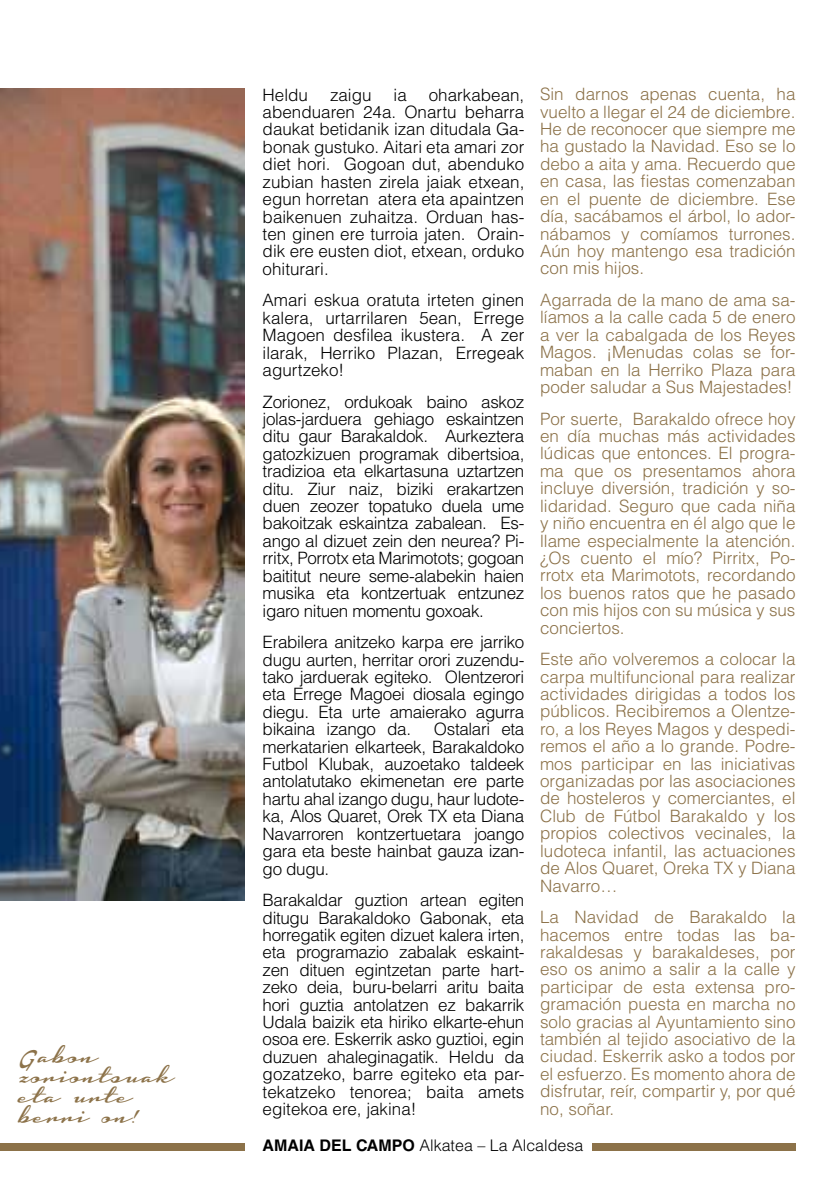
<style>
.page{position:relative;width:840px;height:1191px;background:#fff}
.page>*{position:absolute;margin:0;border:0;box-sizing:border-box;transform-origin:0 0}
.t1{font:26.6px/20px "Housegrind Personal Use Only";color:#8c7249}
.t2{font:300 17px/17.4px "Helvetica LT Std";color:#000;text-align:justify}
.t3{font:300 17px/17.4px "Helvetica LT Std";color:#8c7249;text-align:justify}
.t4{font:300 16px "Helvetica LT Std";color:#000}
.s1{font-weight:700}
</style>
<div class="page">
<div style="left:0;top:1143px;width:244px;height:8px;background:#8c7249"></div>
<div style="left:592px;top:1143px;width:203px;height:8px;background:#8c7249"></div>
<img style="left:0;top:88px;width:244px;height:812px">
<h1 class="t1" style="left:20px;top:1048px;width:156px">Gabon zoriontsuak eta urte berri on!</h1>
<p class="t3" style="left:540px;top:85px;width:257px">Sin darnos apenas cuenta, ha vuelto a llegar el 24 de diciembre.<br>He de reconocer que siempre me ha gustado la Navidad. Eso se lo debo a aita y ama. Recuerdo que en casa, las fiestas comenzaban en el puente de diciembre. Ese día, sacábamos el árbol, lo ador&shy;nábamos y comíamos turrones.<br>Aún hoy mantengo esa tradición con mis hijos.</p>
<p class="t3" style="left:540px;top:291px;width:257px">Agarrada de la mano de ama sa&shy;líamos a la calle cada 5 de enero a ver la cabalgada de los Reyes Magos. ¡Menudas colas se for&shy;maban en la Herriko Plaza para poder saludar a Sus Majestades!</p>
<p class="t3" style="left:540px;top:410px;width:257px">Por suerte, Barakaldo ofrece hoy en día muchas más actividades lúdicas que entonces. El progra&shy;ma que os presentamos ahora incluye diversión, tradición y so&shy;lidaridad. Seguro que cada niña y niño encuentra en él algo que le llame especialmente la atención. ¿Os cuento el mío? Pirritx, Po&shy;rrotx eta Marimotots, recordando los buenos ratos que he pasado con mis hijos con su música y sus conciertos.</p>
<p class="t3" style="left:540px;top:650px;width:257px">Este año volveremos a colocar la carpa multifuncional para realizar actividades dirigidas a todos los públicos. Recibiremos a Olentze&shy;ro, a los Reyes Magos y despedi&shy;remos el año a lo grande. Podre&shy;mos participar en las iniciativas organizadas por las asociaciones de hosteleros y comerciantes, el Club de Fútbol Barakaldo y los propios colectivos vecinales, la ludoteca infantil, las actuaciones de Alos Quaret, Oreka TX y Diana Navarro…</p>
<p class="t3" style="left:540px;top:908px;width:257px">La Navidad de Barakaldo la hacemos entre todas las ba&shy;rakaldesas y barakaldeses, por eso os animo a salir a la calle y participar de esta extensa pro&shy;gramación puesta en marcha no solo gracias al Ayuntamiento sino también al tejido asociativo de la ciudad. Eskerrik asko a todos por el esfuerzo. Es momento ahora de disfrutar, reír, compartir y, por qué no, soñar.</p>
<p class="t2" style="left:262px;top:86px;width:263px;text-indent:166px">oharkabean, abenduaren 24a. Onartu beharra daukat betidanik izan ditudala Ga&shy;bonak gustuko. Aitari eta amari zor diet hori. Gogoan dut, abenduko zubian hasten zirela jaiak etxean, egun horretan atera eta apaintzen baikenuen zuhaitza. Orduan has&shy;ten ginen ere turroia jaten. Orain&shy;dik ere eusten diot, etxean, orduko ohiturari.</p>
<p class="t2" style="left:262px;top:291px;width:263px">Amari eskua oratuta irteten ginen kalera, urtarrilaren 5ean, Errege Magoen desfilea ikustera. A zer ilarak, Herriko Plazan, Erregeak agurtzeko!</p>
<p class="t2" style="left:262px;top:393px;width:263px">Zorionez, ordukoak baino askoz jolas-jarduera gehiago eskaintzen ditu gaur Barakaldok. Aurkeztera gatozkizuen programak dibertsioa, tradizioa eta elkartasuna uztartzen ditu. Ziur naiz, biziki erakartzen duen zeozer topatuko duela ume bakoitzak eskaintza zabalean. Es&shy;ango al dizuet zein den neurea? Pi&shy;rritx, Porrotx eta Marimotots; gogoan baititut neure seme-alabekin haien musika eta kontzertuak entzunez igaro nituen momentu goxoak.</p>
<p class="t2" style="left:262px;top:633px;width:263px">Erabilera anitzeko karpa ere jarriko dugu aurten, herritar orori zuzendu&shy;tako jarduerak egiteko. Olentzerori eta Errege Magoei diosala egingo diegu. Eta urte amaierako agurra bikaina izango da.</p>
<p class="t2" style="left:262px;top:86px;width:47px">Heldu</p>
<p class="t2" style="left:330px;top:86px;width:43px">zaigu</p>
<p class="t2" style="left:393px;top:86px;width:15px">ia</p>
<p class="t2" style="left:262px;top:720px;width:263px;text-indent:171px">Ostalari eta merkatarien elkarteek, Barakaldoko Futbol Klubak, auzoetako taldeek antolatutako ekimenetan ere parte hartu ahal izango dugu, haur ludote&shy;ka, Alos Quaret, Orek TX eta Diana Navarroren kontzertuetara joango gara eta beste hainbat gauza izan&shy;go dugu.</p>
<p class="t2" style="left:262px;top:891px;width:263px">Barakaldar guztion artean egiten ditugu Barakaldoko Gabonak, eta horregatik egiten dizuet kalera irten, eta programazio zabalak eskaint&shy;zen dituen egintzetan parte hart&shy;zeko deia, buru-belarri aritu baita hori guztia antolatzen ez bakarrik Udala baizik eta hiriko elkarte-ehun osoa ere. Eskerrik asko guztioi, egin duzuen ahaleginagatik. Heldu da gozatzeko, barre egiteko eta par&shy;tekatzeko tenorea; baita amets egitekoa ere, jakina!</p>
<p class="t4" style="left:262px;top:1135px;width:322px"><span class="s1">AMAIA DEL CAMPO</span> Alkatea – La Alcaldesa</p>
</div>
